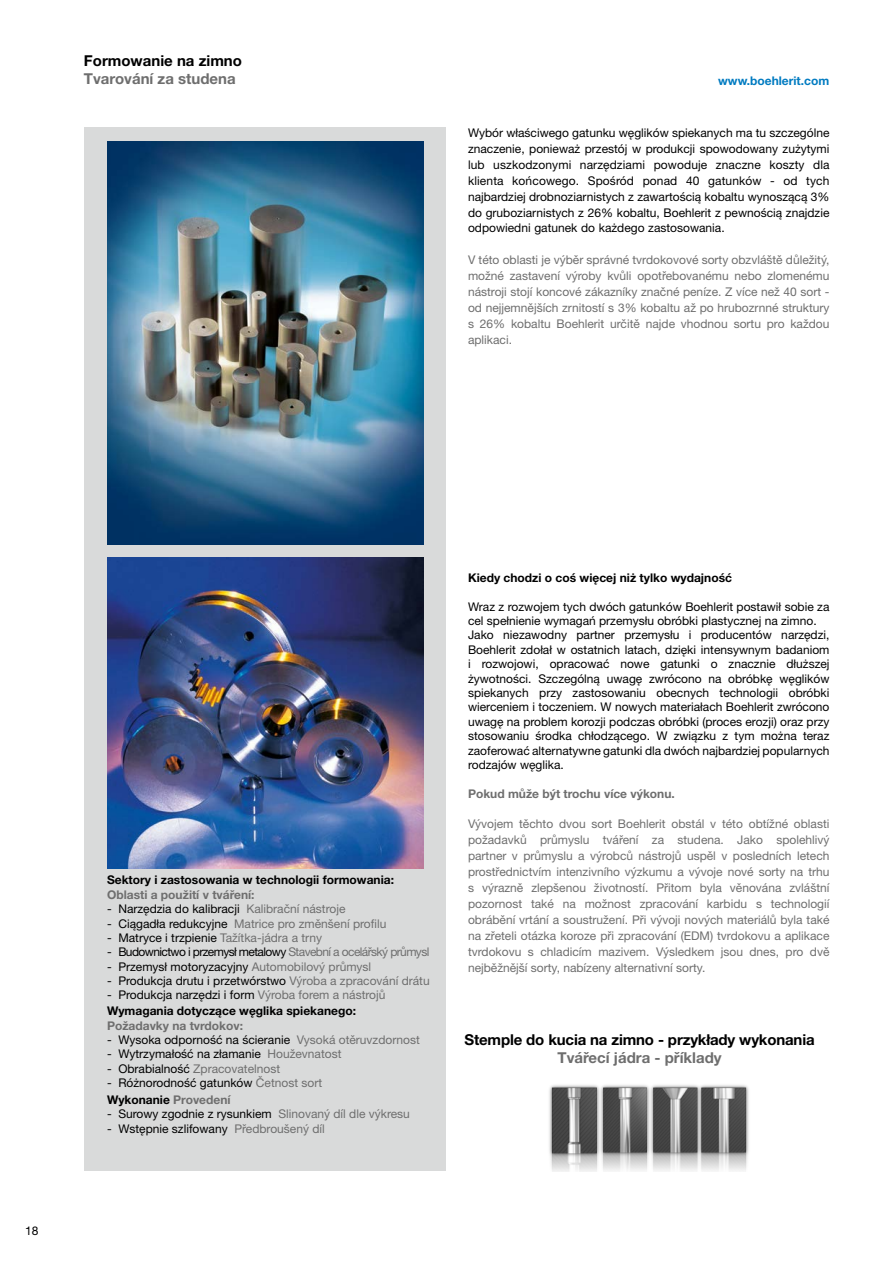
<style>
.page{position:relative;width:893px;height:1263px;background:#fff}
.page>*{position:absolute;margin:0;border:0;box-sizing:border-box;transform-origin:0 0}
.t1{font:700 15px "Helvetica Neue LT Std";letter-spacing:-.01em;color:#000}
.t2{font:700 15px "Helvetica Neue LT Pro";color:#6e6e6e}
.t3{font:700 15px "Helvetica Neue LT Std";color:#6e6e6e}
.t4{font:12px/14.4px "Helvetica Neue LT Pro";color:#000}
.t5{font:12px/15.9px "Helvetica Neue LT Pro";color:#6e6e6e;text-align:justify}
.t6{font:700 12px/16.5px "Helvetica Neue LT Pro";color:#000}
.t7{font:700 12px "Helvetica Neue LT Pro";color:#6e6e6e}
.t8{font:12px "Helvetica Neue LT Pro";letter-spacing:-.05em;color:#000}
.t9{font:700 12px "Helvetica Neue LT Std";color:#007bc1}
.t10{font:12px "Helvetica Neue LT Std";color:#000}
.s1{color:#6e6e6e}
.s2{color:#000}
.s3{font-weight:400}
.s4{font-weight:400;color:#6e6e6e}
.s5{font-weight:700}
.s6{font-weight:700;color:#6e6e6e}
</style>
<div class="page">
<div style="left:84px;top:127px;width:362px;height:1044px;background:#d9dada"></div>
<img style="left:107px;top:142px;width:316px;height:403px">
<img style="left:107px;top:557px;width:316px;height:311px">
<img style="left:549px;top:1085px;width:200px;height:87px">
<p class="t1" style="left:84px;top:51px;width:159px">Formowanie na zimno</p>
<p class="t3" style="left:84px;top:69px;width:153px">Tvarování za studena</p>
<p class="t9" style="left:718px;top:73px;width:113px">www.boehlerit.com</p>
<p class="t4" style="left:468px;top:124px;width:363px;line-height:15.9px;text-align:justify">Wybór właściwego gatunku węglików spiekanych ma tu szczególne znaczenie, ponieważ przestój w produkcji spowodowany zużytymi lub uszkodzonymi narzędziami powoduje znaczne koszty dla klienta końcowego. Spośród ponad 40 gatunków - od tych najbardziej drobnoziarnistych z zawartością kobaltu wynoszącą 3% do gruboziarnistych z 26% kobaltu, Boehlerit z pewnością znajdzie odpowiedni gatunek do każdego zastosowania.</p>
<p class="t5" style="left:468px;top:252px;width:363px">V této oblasti je výběr správné tvrdokovové sorty obzvláště důležitý, možné zastavení výroby kvůli opotřebovanému nebo zlomenému nástroji stojí koncové zákazníky značné peníze. Z více než 40 sort - od nejjemnějších zrnitostí s 3% kobaltu až po hrubozrnné struktury s 26% kobaltu Boehlerit určitě najde vhodnou sortu pro každou aplikaci.</p>
<p class="t10" style="left:25px;top:1224px;width:15px">18</p>
<p class="t6" style="left:107px;top:871px;width:289px">Sektory i zastosowania w technologii formowania:</p>
<p class="t7" style="left:107px;top:887px;width:149px">Oblasti a použití v tváření:</p>
<p class="t4" style="left:107px;top:901px;width:240px">- Narzędzia do kalibracji <span class="s1">Kalibrační nástroje</span></p>
<p class="t5" style="left:107px;top:915px;width:281px"><span class="s2">- Ciągadła redukcyjne</span> Matrice pro změnšení profilu</p>
<p class="t4" style="left:107px;top:930px;width:217px">- Matryce i trzpienie <span class="s1">Tažítka-jádra a trny</span></p>
<p class="t8" style="left:107px;top:945px;width:324px">- Budownictwo i przemysł metalowy <span class="s1">Stavební a ocelářský průmysl</span></p>
<p class="t4" style="left:107px;top:959px;width:266px">- Przemysł motoryzacyjny <span class="s1">Automobilový průmysl</span></p>
<p class="t4" style="left:107px;top:973px;width:324px">- Produkcja drutu i przetwórstwo <span class="s1">Výroba a zpracování drátu</span></p>
<p class="t6" style="left:107px;top:986px;width:280px"><span class="s3">- Produkcja narzędzi i form</span> <span class="s4">Výroba forem a nástrojů<br></span>Wymagania dotyczące węglika spiekanego:</p>
<p class="t7" style="left:107px;top:1018px;width:138px">Požadavky na tvrdokov:</p>
<p class="t4" style="left:107px;top:1032px;width:314px">- Wysoka odporność na ścieranie <span class="s1">Vysoká otěruvzdornost</span></p>
<p class="t4" style="left:107px;top:1047px;width:236px">- Wytrzymałość na złamanie <span class="s1">Houževnatost</span></p>
<p class="t5" style="left:107px;top:1060px;width:175px"><span class="s2">- Obrabialność</span> Zpracovatelnost</p>
<p class="t4" style="left:107px;top:1074px;width:217px;line-height:16.5px">- Różnorodność gatunków <span class="s1">Četnost sort<br></span><span class="s5">Wykonanie</span> <span class="s6">Provedení</span></p>
<p class="t4" style="left:107px;top:1106px;width:304px">- Surowy zgodnie z rysunkiem <span class="s1">Slinovaný díl dle výkresu</span></p>
<p class="t4" style="left:107px;top:1121px;width:219px">- Wstępnie szlifowany <span class="s1">Předbroušený díl</span></p>
<p class="t6" style="left:468px;top:569px;width:265px">Kiedy chodzi o coś więcej niż tylko wydajność</p>
<p class="t4" style="left:468px;top:599px;width:363px">Wraz z rozwojem tych dwóch gatunków Boehlerit postawił sobie za cel spełnienie wymagań przemysłu obróbki plastycznej na zimno.<br>Jako niezawodny partner przemysłu i producentów narzędzi, Boehlerit zdołał w ostatnich latach, dzięki intensywnym badaniom i rozwojowi, opracować nowe gatunki o znacznie dłuższej żywotności. Szczególną uwagę zwrócono na obróbkę węglików spiekanych przy zastosowaniu obecnych technologii obróbki wierceniem i toczeniem. W nowych materiałach Boehlerit zwrócono uwagę na problem korozji podczas obróbki (proces erozji) oraz przy stosowaniu środka chłodzącego. W związku z tym można teraz zaoferować alternatywne gatunki dla dwóch najbardziej popularnych rodzajów węglika.</p>
<p class="t7" style="left:468px;top:786px;width:208px">Pokud může být trochu více výkonu.</p>
<p class="t5" style="left:468px;top:816px;width:363px">Vývojem těchto dvou sort Boehlerit obstál v této obtížné oblasti požadavků průmyslu tváření za studena. Jako spolehlivý partner v průmyslu a výrobců nástrojů uspěl v posledních letech prostřednictvím intenzivního výzkumu a vývoje nové sorty na trhu s výrazně zlepšenou životností. Přitom byla věnována zvláštní pozornost také na možnost zpracování karbidu s technologií obrábění vrtání a soustružení. Při vývoji nových materiálů byla také na zřeteli otázka koroze při zpracování (EDM) tvrdokovu a aplikace tvrdokovu s chladicím mazivem. Výsledkem jsou dnes, pro dvě nejběžnější sorty, nabízeny alternativní sorty.</p>
<p class="t1" style="left:464px;top:1031px;width:352px">Stemple do kucia na zimno - przykłady wykonania</p>
<p class="t2" style="left:557px;top:1049px;width:166px">Tvářecí jádra - příklady</p>
</div>
